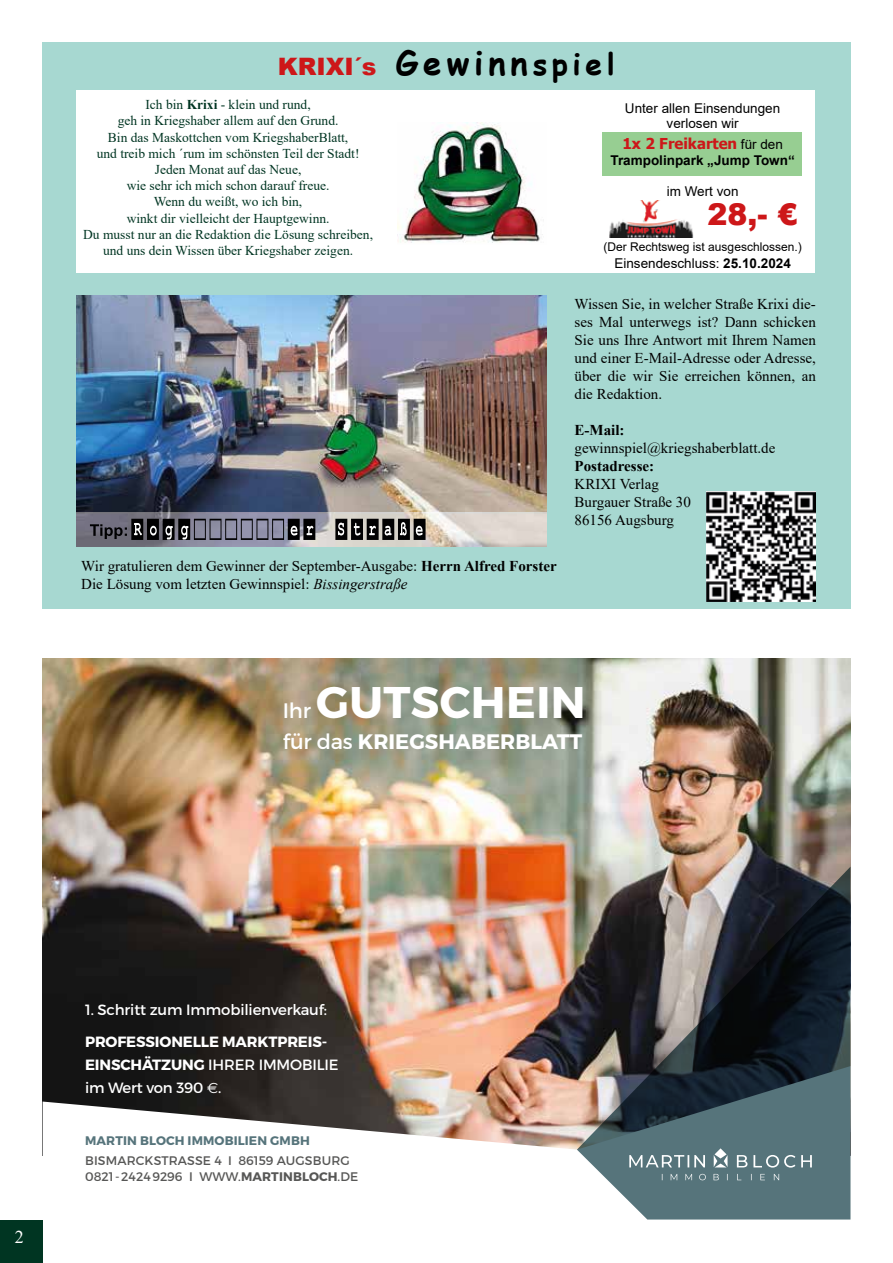
<style>
.page{position:relative;width:893px;height:1263px;background:#fff}
.page>*{position:absolute;margin:0;border:0;box-sizing:border-box;transform-origin:0 0}
.t1{font:700 44.25px "Montserrat";letter-spacing:.01em;color:#fff}
.t2{font:900 30px "Arial";color:#cd1719}
.t3{font:900 24px "Arial";color:#cd1719}
.t4{font:700 21px "Montserrat";color:#fff}
.t5{font:18px "Times New Roman";color:#fff}
.t6{font:15px/18px "Times New Roman";color:#000}
.t7{font:700 15px "Times New Roman";color:#000}
.t8{font:700 15px "Tahoma";color:#cd1719}
.t9{font:700 14.85px/23.1px "Montserrat";letter-spacing:-.01em;color:#fff}
.t10{font:14.85px "Montserrat";letter-spacing:-.01em;color:#fff}
.t11{font:13.5px/16.2px "Times New Roman";color:#003522;text-align:center}
.t12{font:13.5px/15px "Arial";color:#000;text-align:center}
.t13{font:700 13.5px "Arial";color:#000}
.t14{font:12.45px/15.6px "Montserrat";letter-spacing:.01em;color:#575756}
.t15{font:700 12.45px "Montserrat";letter-spacing:.01em;color:#56747b}
.t16{font:12px "Arial";color:#000}
.s1{font-family:"Comic Sans MS";font-weight:700;font-size:33px;color:#000}
.s2{font-family:"Comic Sans MS";font-weight:700;font-size:30px;color:#000}
.s3{font-weight:700}
.s4{font-family:"Arial";font-weight:400;font-size:13.5px;color:#000}
.s5{font-style:italic}
.s6{font-weight:400;font-size:21px}
.s7{font-weight:400}
.s8{font-family:"Euro Sans";font-weight:400}
</style>
<div class="page">
<div style="left:0;top:1220px;width:43px;height:43px;background:#003522"></div>
<div style="left:42px;top:43px;width:808px;height:566px;background:#a7d8d1"></div>
<div style="left:76px;top:91px;width:739px;height:182px;background:#fff"></div>
<img style="left:706px;top:491px;width:110px;height:110px">
<img style="left:76px;top:295px;width:471px;height:218px">
<img style="left:76px;top:513px;width:471px;height:33px">
<div style="left:603px;top:132px;width:199px;height:44px;background:#97ce92"></div>
<img style="left:397px;top:122px;width:146px;height:121px">
<img style="left:609px;top:200px;width:85px;height:38px">
<img style="left:43px;top:658px;width:807px;height:408px">
<img style="left:43px;top:1066px;width:534px;height:84px">
<svg style="left:577px;top:867px;width:273px;height:352px;background:#4a5256"></svg>
<svg style="left:629px;top:1148px;width:187px;height:33px;background:#6b858b"></svg>
<h3 class="t3" style="left:278px;top:49px;width:338px">KRIXI´s <span class="s1">Gewinn</span><span class="s2">spiel</span></h3>
<p class="t11" style="left:83px;top:96px;width:291px">Ich bin <span class="s3">Krixi</span> - klein und rund,<br>geh in Kriegshaber allem auf den Grund.<br>Bin das Maskottchen vom KriegshaberBlatt,<br>und treib mich ´rum im schönsten Teil der Stadt!<br>Jeden Monat auf das Neue,<br>wie sehr ich mich schon darauf freue.<br>Wenn du weißt, wo ich bin,<br>winkt dir vielleicht der Hauptgewinn.<br>Du musst nur an die Redaktion die Lösung schreiben, und uns dein Wissen über Kriegshaber zeigen.</p>
<p class="t12" style="left:625px;top:100px;width:157px">Unter allen Einsendungen verlosen wir</p>
<p class="t8" style="left:622px;top:133px;width:162px">1x 2 Freikarten <span class="s4">für den</span></p>
<p class="t13" style="left:610px;top:151px;width:186px">Trampolinpark „Jump Town“</p>
<p class="t12" style="left:667px;top:183px;width:73px">im Wert von</p>
<h2 class="t2" style="left:708px;top:193px;width:91px">28,- €</h2>
<p class="t16" style="left:604px;top:239px;width:200px">(Der Rechtsweg ist ausgeschlossen.)</p>
<p class="t12" style="left:614px;top:255px;width:178px">Einsendeschluss: <span class="s3">25.10.2024</span></p>
<p class="t6" style="left:81px;top:556px;width:477px">Wir gratulieren dem Gewinner der September-Ausgabe: <span class="s3">Herrn Alfred Forster<br></span>Die Lösung vom letzten Gewinnspiel: <span class="s5">Bissingerstraße</span></p>
<p class="t6" style="left:575px;top:295px;width:243px;text-align:justify">Wissen Sie, in welcher Straße Krixi die&shy;ses Mal unterwegs ist? Dann schicken Sie uns Ihre Antwort mit Ihrem Namen und einer E-Mail-Adresse oder Adresse, über die wir Sie erreichen können, an die Redaktion.</p>
<p class="t7" style="left:575px;top:419px;width:51px">E-Mail:</p>
<p class="t6" style="left:575px;top:439px;width:202px">gewinnspiel@kriegshaberblatt.de</p>
<p class="t7" style="left:575px;top:455px;width:81px">Postadresse:</p>
<p class="t6" style="left:575px;top:475px;width:118px">KRIXI Verlag<br>Burgauer Straße 30<br>86156 Augsburg</p>
<h1 class="t1" style="left:283px;top:675px;width:304px"><span class="s6">Ihr</span> GUTSCHEIN</h1>
<h3 class="t4" style="left:283px;top:728px;width:301px"><span class="s7">für das</span> KRIEGSHABERBLATT</h3>
<p class="t5" style="left:15px;top:1224px;width:10px">2</p>
<p class="t10" style="left:85px;top:1001px;width:243px">1. Schritt zum Immobilienverkauf:</p>
<p class="t9" style="left:85px;top:1030px;width:255px">PROFESSIONELLE MARKTPREIS-<br>EINSCHÄTZUNG <span class="s7">IHRER IMMOBILIE im Wert von 390</span> <span class="s8">E</span><span class="s7">.</span></p>
<p class="t15" style="left:85px;top:1133px;width:226px">MARTIN BLOCH IMMOBILIEN GMBH</p>
<p class="t14" style="left:85px;top:1153px;width:275px">BISMARCKSTRASSE 4 I 86159 AUGSBURG<br>0821-24249296 I WWW.<span class="s3">MARTINBLOCH</span>.DE</p>
</div>
